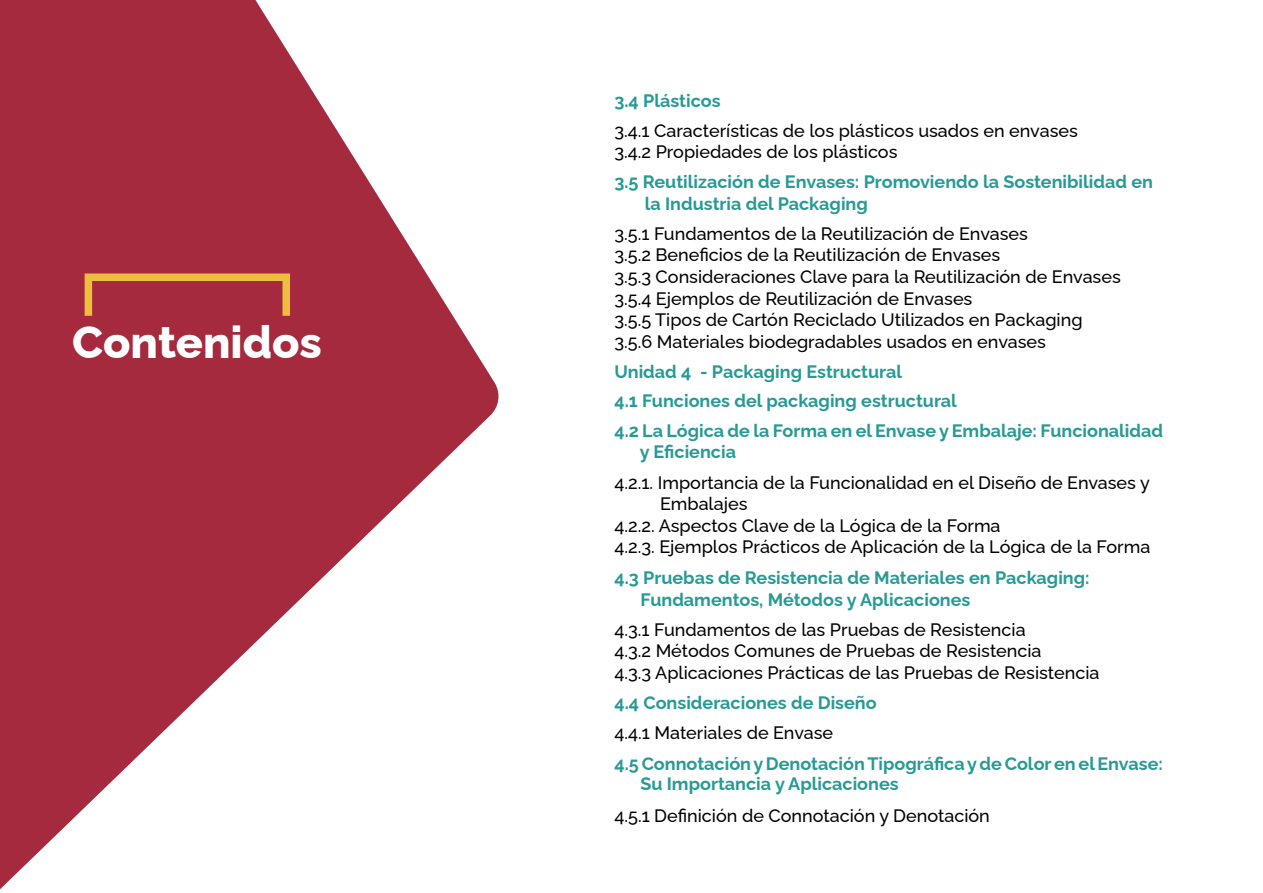
<style>
.page{position:relative;width:1263px;height:893px;background:#fff}
.page>*{position:absolute;margin:0;border:0;box-sizing:border-box;transform-origin:0 0}
.t1{font:800 45px "Raleway";color:#fff}
.t2{font:500 18px/21.6px "Raleway";color:#000}
.t3{font:700 18px/21.6px "Raleway";color:#279a96}
</style>
<div class="page">
<svg style="left:0;top:0;width:499px;height:890px;fill:#a62a3d"></svg>
<div style="left:85px;top:273px;width:205px;height:47px;border:8px solid #eebf3e"></div>
<p class="t1" style="left:72px;top:306px;width:251px">Contenidos</p>
<p class="t3" style="left:614px;top:87px;width:108px">3.4 Plásticos</p>
<p class="t2" style="left:614px;top:118px;width:465px">3.4.1 Características de los plásticos usados en envases</p>
<p class="t2" style="left:614px;top:139px;width:284px">3.4.2 Propiedades de los plásticos</p>
<p class="t3" style="left:645px;top:169px;width:510px;text-indent:-30px">3.5 Reutilización de Envases: Promoviendo la Sostenibilidad en la Industria del Packaging</p>
<p class="t2" style="left:614px;top:221px;width:415px">3.5.1 Fundamentos de la Reutilización de Envases</p>
<p class="t2" style="left:614px;top:242px;width:387px">3.5.2 Beneficios de la Reutilización de Envases</p>
<p class="t2" style="left:614px;top:264px;width:508px">3.5.3 Consideraciones Clave para la Reutilización de Envases</p>
<p class="t2" style="left:614px;top:286px;width:359px">3.5.4 Ejemplos de Reutilización de Envases</p>
<p class="t2" style="left:614px;top:307px;width:470px">3.5.5 Tipos de Cartón Reciclado Utilizados en Packaging</p>
<p class="t2" style="left:614px;top:329px;width:433px">3.5.6 Materiales biodegradables usados en envases</p>
<p class="t3" style="left:614px;top:358px;width:289px">Unidad 4 - Packaging Estructural</p>
<p class="t3" style="left:614px;top:388px;width:344px">4.1 Funciones del packaging estructural</p>
<p class="t3" style="left:614px;top:418px;width:550px">4.2 La Lógica de la Forma en el Envase y Embalaje: Funcionalidad</p>
<p class="t3" style="left:640px;top:439px;width:98px">y Eficiencia</p>
<p class="t2" style="left:660px;top:469px;width:491px;text-indent:-46px">4.2.1. Importancia de la Funcionalidad en el Diseño de Envases y<br>Embalajes</p>
<p class="t2" style="left:614px;top:513px;width:388px">4.2.2. Aspectos Clave de la Lógica de la Forma</p>
<p class="t2" style="left:614px;top:534px;width:537px">4.2.3. Ejemplos Prácticos de Aplicación de la Lógica de la Forma</p>
<p class="t3" style="left:640px;top:565px;width:451px;text-indent:-26px">4.3 Pruebas de Resistencia de Materiales en Packaging:<br>Fundamentos, Métodos y Aplicaciones</p>
<p class="t2" style="left:614px;top:617px;width:413px">4.3.1 Fundamentos de las Pruebas de Resistencia</p>
<p class="t2" style="left:614px;top:638px;width:429px">4.3.2 Métodos Comunes de Pruebas de Resistencia</p>
<p class="t2" style="left:614px;top:660px;width:486px">4.3.3 Aplicaciones Prácticas de las Pruebas de Resistencia</p>
<p class="t3" style="left:614px;top:690px;width:264px">4.4 Consideraciones de Diseño</p>
<p class="t2" style="left:614px;top:719px;width:220px">4.4.1 Materiales de Envase</p>
<p class="t3" style="left:614px;top:750px;width:550px">4.5 Connotación y Denotación Tipográfica y de Color en el Envase:</p>
<p class="t3" style="left:640px;top:771px;width:260px">Su Importancia y Aplicaciones</p>
<p class="t2" style="left:614px;top:803px;width:377px">4.5.1 Definición de Connotación y Denotación</p>
</div>
